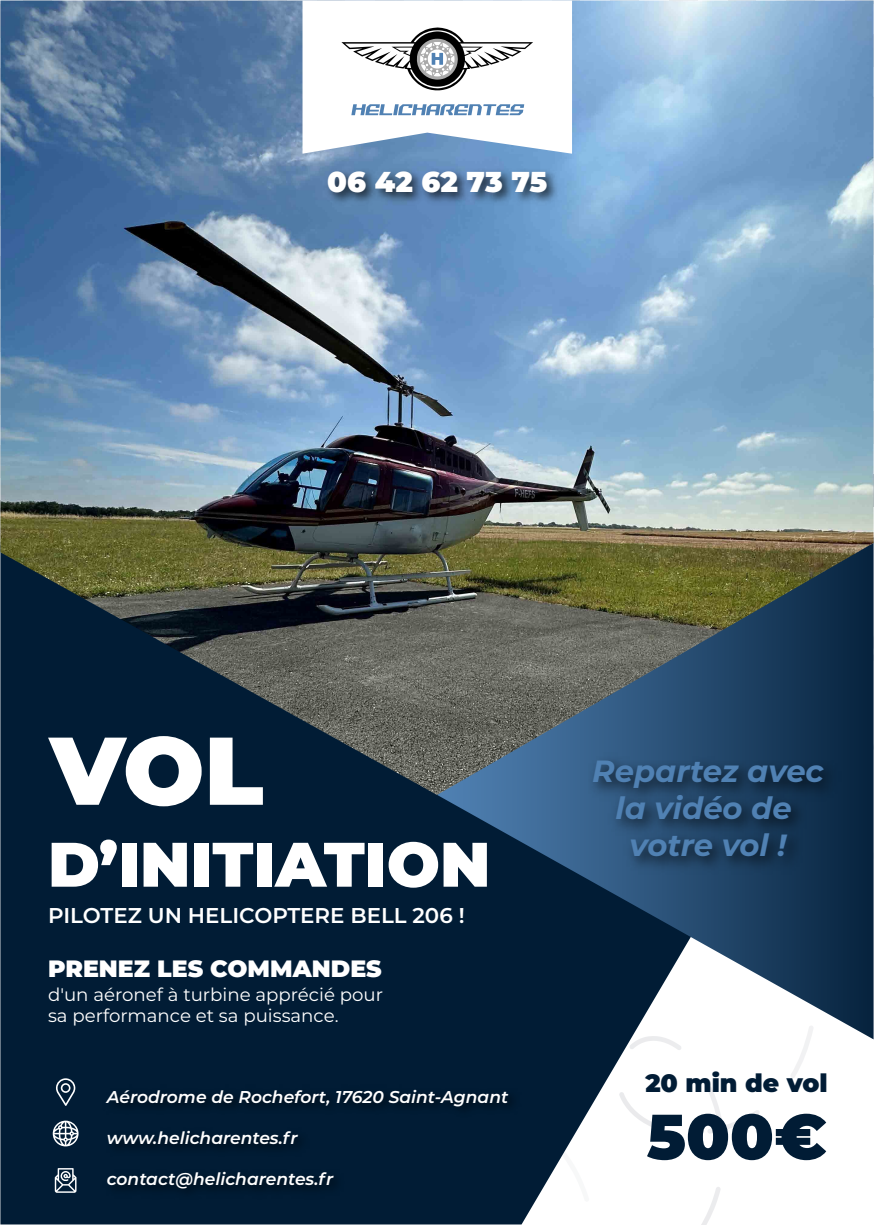
<style>
.page{position:relative;width:874px;height:1225px;background:#fff}
.page>*{position:absolute;margin:0;border:0;box-sizing:border-box;transform-origin:0 0}
.t1{font:900 96px "Montserrat";color:#fff}
.t2{font:900 63.4px "Montserrat";color:#011c35}
.t3{font:900 62.6px "Montserrat";color:#fff}
.t4{font:italic 700 30.6px/36.8px "Montserrat";color:#5081b3;text-align:center}
.t5{font:900 28.8px "Montserrat";color:#fff}
.t6{font:900 25.2px "Montserrat";color:#011c35}
.t7{font:900 23.6px "Montserrat";color:#fff}
.t8{font:600 21.4px "Montserrat";color:#fff}
.t9{font:18.2px/21.8px "Montserrat";color:#fff}
.t10{font:italic 600 17px "Montserrat";color:#fff}
</style>
<div class="page">
<svg style="left:0;top:795px;width:759px;height:429px;fill:#011c35"></svg>
<svg style="left:433px;top:795px;width:440px;height:244px;background:#304a63"></svg>
<img style="left:580px;top:795px;width:266px;height:92px">
<img style="left:0;top:0;width:873px;height:795px">
<svg style="left:302px;top:0;width:269px;height:154px"></svg>
<img style="left:319px;top:160px;width:245px;height:57px">
<svg style="left:56px;top:1078px;width:19px;height:28px"></svg>
<svg style="left:55px;top:1168px;width:21px;height:24px"></svg>
<svg style="left:53px;top:1120px;width:25px;height:26px"></svg>
<img style="left:98px;top:1080px;width:427px;height:144px">
<h3 class="t5" style="left:327px;top:160px;width:221px">06 42 62 73 75</h3>
<h1 class="t1" style="left:50px;top:698px;width:215px">VOL</h1>
<h3 class="t3" style="left:48px;top:817px;width:443px">D’INITIATION</h3>
<p class="t8" style="left:48px;top:900px;width:418px">PILOTEZ UN HELICOPTERE BELL 206 !</p>
<h3 class="t7" style="left:48px;top:950px;width:335px">PRENEZ LES COMMANDES</h3>
<p class="t9" style="left:48px;top:982px;width:336px">d'un aéronef à turbine apprécié pour sa performance et sa puissance.</p>
<p class="t10" style="left:107px;top:1084px;width:403px">Aérodrome de Rochefort, 17620 Saint-Agnant</p>
<p class="t10" style="left:107px;top:1125px;width:192px">www.helicharentes.fr</p>
<p class="t10" style="left:107px;top:1166px;width:228px">contact@helicharentes.fr</p>
<h3 class="t4" style="left:592px;top:751px;width:233px">Repartez avec la vidéo de votre vol !</h3>
<h3 class="t6" style="left:645px;top:1064px;width:184px">20 min de vol</h3>
<h2 class="t2" style="left:646px;top:1089px;width:182px">500€</h2>
</div>
